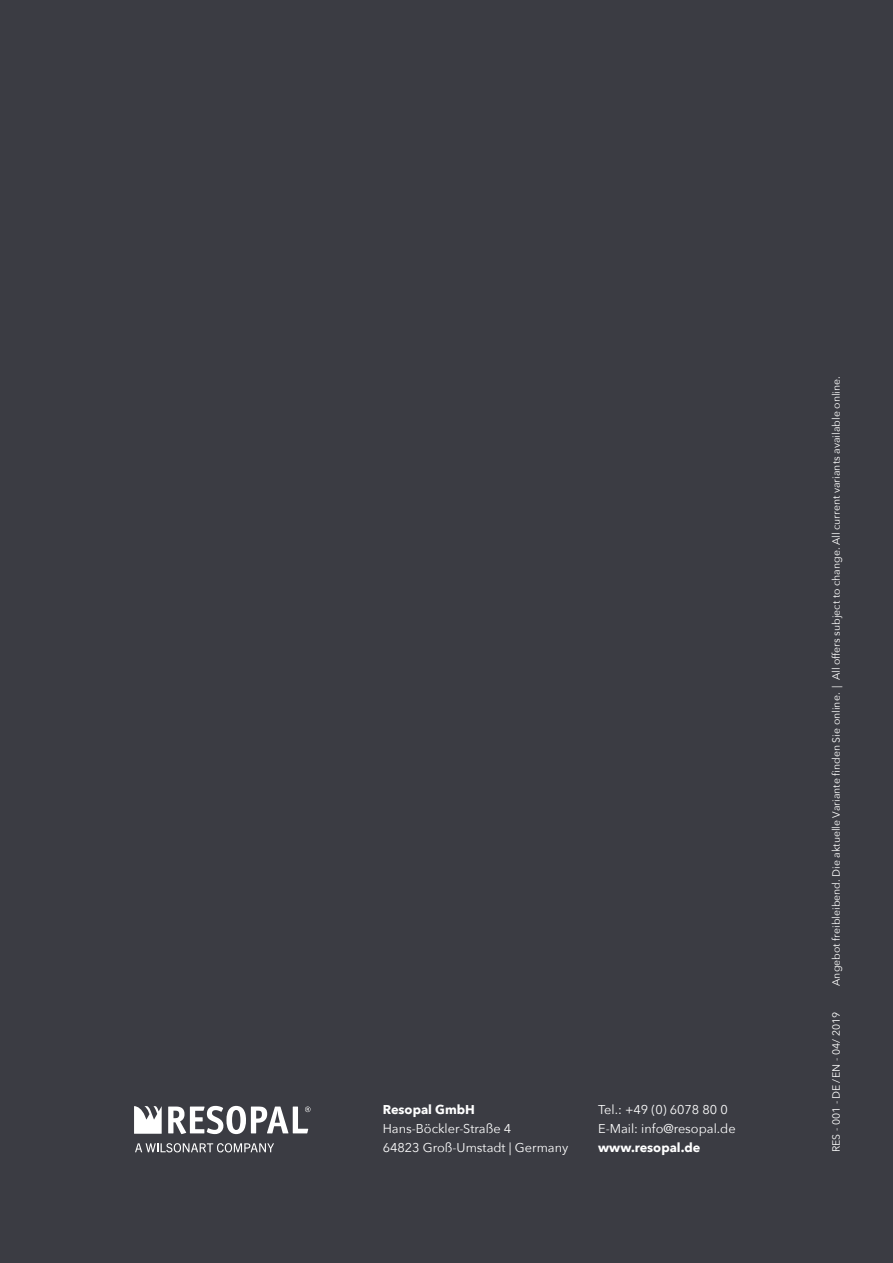
<style>
.page{position:relative;width:893px;height:1263px;background:#3b3c43}
.page>*{position:absolute;margin:0;border:0;box-sizing:border-box;transform-origin:0 0}
.t1{font:12.75px/19.2px "Avenir Next";color:#fff}
.t2{font:700 12.75px "Avenir Next";color:#fff}
.t3{font:10.5px "Avenir Next";color:#fff}
</style>
<div class="page">
<svg style="left:134px;top:1106px;width:28px;height:28px"></svg>
<svg style="left:168px;top:1106px;width:142px;height:28px"></svg>
<svg style="left:135px;top:1143px;width:139px;height:9px"></svg>
<p class="t2" style="left:383px;top:1099px;width:94px">Resopal GmbH</p>
<p class="t1" style="left:383px;top:1119px;width:187px">Hans-Böckler-Straße 4<br>64823 Groß-Umstadt | Germany</p>
<p class="t1" style="left:598px;top:1099px;width:139px">Tel.: +49 (0) 6078 80 0<br>E-Mail: info@resopal.de</p>
<p class="t2" style="left:598px;top:1137px;width:104px">www.resopal.de</p>
<p class="t3" style="left:827px;top:986px;width:611px;rotate:-90deg">Angebot freibleibend. Die aktuelle Variante finden Sie online. | All offers subject to change. All current variants available online.</p>
<p class="t3" style="left:827px;top:1152px;width:142px;rotate:-90deg">RES - 001 - DE/EN - 04/ 2019</p>
</div>
